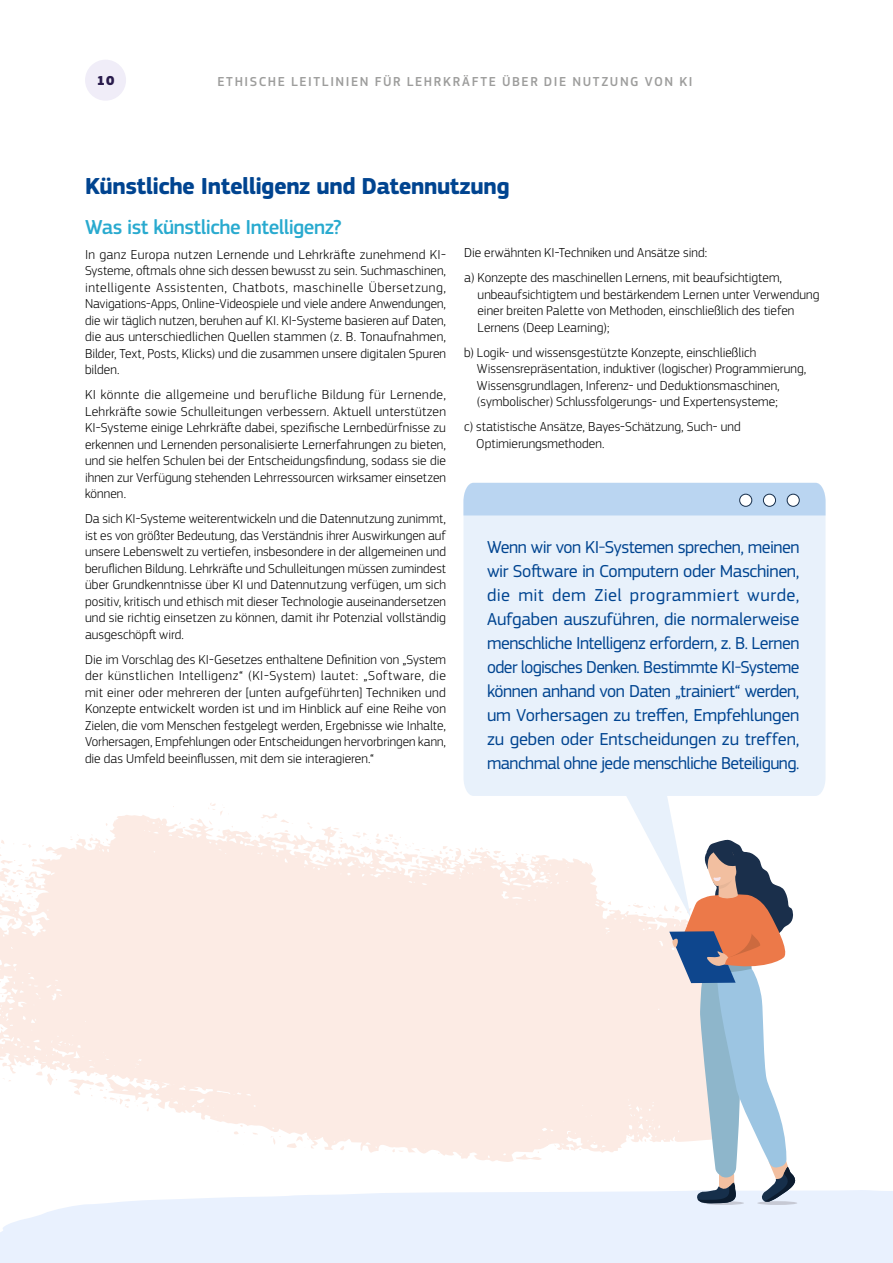
<style>
.page{position:relative;width:893px;height:1263px;background:#fff}
.page>*{position:absolute;margin:0;border:0;box-sizing:border-box;transform-origin:0 0}
.t1{font:700 24px "EC Square Sans Pro";letter-spacing:-.02em;color:#004490}
.t2{font:500 21px "EC Square Sans Pro";letter-spacing:-.025em;color:#29aacf}
.Pop-up_screen_text{font:18px/24px "EC Square Sans Pro";letter-spacing:-.03em;color:#004490;text-align:justify}
.Body{font:300 13.5px/16.5px "EC Square Sans Pro";color:#000;text-align:justify}
.t3{font:500 13.5px "EC Square Sans Pro";letter-spacing:.12em;color:#9d9d9c}
.t4{font:900 13.5px "EC Square Sans Pro Extra";color:#291b4c}
</style>
<div class="page">
<svg style="left:0;top:815px;width:605px;height:338px;background:#fcede7"></svg>
<svg style="left:88px;top:842px;width:4px;height:6px"></svg>
<svg style="left:338px;top:850px;width:3px;height:5px"></svg>
<svg style="left:307px;top:822px;width:6px;height:7px"></svg>
<svg style="left:179px;top:818px;width:15px;height:10px"></svg>
<svg style="left:333px;top:827px;width:10px;height:15px"></svg>
<svg style="left:515px;top:853px;width:21px;height:9px"></svg>
<svg style="left:440px;top:846px;width:13px;height:12px"></svg>
<svg style="left:70px;top:834px;width:9px;height:7px"></svg>
<svg style="left:0;top:993px;width:4px;height:4px"></svg>
<svg style="left:103px;top:839px;width:5px;height:4px"></svg>
<svg style="left:312px;top:851px;width:11px;height:7px"></svg>
<svg style="left:0;top:916px;width:16px;height:10px"></svg>
<svg style="left:352px;top:832px;width:73px;height:37px"></svg>
<svg style="left:255px;top:813px;width:38px;height:24px"></svg>
<svg style="left:463px;top:847px;width:42px;height:12px"></svg>
<svg style="left:208px;top:803px;width:25px;height:28px"></svg>
<svg style="left:0;top:839px;width:44px;height:70px"></svg>
<svg style="left:36px;top:922px;width:3px;height:4px"></svg>
<svg style="left:57px;top:1035px;width:521px;height:127px;fill:#fcebe4"></svg>
<svg style="left:554px;top:1144px;width:8px;height:6px"></svg>
<svg style="left:561px;top:1109px;width:15px;height:16px"></svg>
<svg style="left:386px;top:1149px;width:18px;height:3px"></svg>
<svg style="left:508px;top:1134px;width:40px;height:28px"></svg>
<svg style="left:446px;top:1040px;width:17px;height:5px"></svg>
<svg style="left:569px;top:1146px;width:13px;height:5px"></svg>
<svg style="left:0;top:1019px;width:374px;height:132px"></svg>
<svg style="left:0;top:1190px;width:893px;height:73px;background:#eaf2fe"></svg>
<div style="left:463px;top:515px;width:362px;height:281px;background:#e8f1fb"></div>
<div style="left:463px;top:483px;width:362px;height:32px;background:#bad5f1"></div>
<div style="left:740px;top:494px;width:12px;height:12px;background:#fff;border-radius:50%"></div>
<div style="left:739px;top:494px;width:13px;height:12px;border:1px solid #172f4c;border-radius:50%"></div>
<div style="left:763px;top:494px;width:12px;height:12px;background:#fff;border-radius:50%"></div>
<div style="left:763px;top:494px;width:13px;height:12px;border:1px solid #172f4c;border-radius:50%"></div>
<div style="left:787px;top:494px;width:12px;height:12px;background:#fff;border-radius:50%"></div>
<div style="left:787px;top:494px;width:12px;height:12px;border:1px solid #172f4c;border-radius:50%"></div>
<hr style="left:757px;top:1201px;width:40px;height:4px;background:#c6c9d4;border-radius:50%">
<svg style="left:704px;top:1201px;width:40px;height:4px"></svg>
<svg style="left:605px;top:745px;width:191px;height:458px"></svg>
<div style="left:85px;top:60px;width:41px;height:41px;background:#f0edf8;border-radius:50%"></div>
<p class="t4" style="left:97px;top:72px;width:19px">10</p>
<p class="t3" style="left:217px;top:73px;width:477px">ETHISCHE LEITLINIEN FÜR LEHRKRÄFTE ÜBER DIE NUTZUNG VON KI</p>
<h2 class="t1" style="left:85px;top:172px;width:426px">Künstliche Intelligenz und Datennutzung</h2>
<h3 class="t2" style="left:85px;top:214px;width:258px">Was ist künstliche Intelligenz?</h3>
<p class="Body" style="left:85px;top:246px;width:362px">In ganz Europa nutzen Lernende und Lehrkräfte zunehmend KI-Systeme, oftmals ohne sich dessen bewusst zu sein. Suchmaschinen, intelligente Assistenten, Chatbots, maschinelle Übersetzung, Navigations-Apps, Online-Videospiele und viele andere Anwendungen, die wir täglich nutzen, beruhen auf KI. KI-Systeme basieren auf Daten, die aus unterschiedlichen Quellen stammen (z. B. Tonaufnahmen, Bilder, Text, Posts, Klicks) und die zusammen unsere digitalen Spuren bilden.</p>
<p class="Body" style="left:85px;top:386px;width:362px">KI könnte die allgemeine und berufliche Bildung für Lernende, Lehrkräfte sowie Schulleitungen verbessern. Aktuell unterstützen KI-Systeme einige Lehrkräfte dabei, spezifische Lernbedürfnisse zu erkennen und Lernenden personalisierte Lernerfahrungen zu bieten, und sie helfen Schulen bei der Entscheidungsfindung, sodass sie die ihnen zur Verfügung stehenden Lehrressourcen wirksamer einsetzen können.</p>
<p class="Body" style="left:85px;top:510px;width:362px">Da sich KI-Systeme weiterentwickeln und die Datennutzung zunimmt, ist es von größter Bedeutung, das Verständnis ihrer Auswirkungen auf unsere Lebenswelt zu vertiefen, insbesondere in der allgemeinen und beruflichen Bildung. Lehrkräfte und Schulleitungen müssen zumindest über Grundkenntnisse über KI und Datennutzung verfügen, um sich positiv, kritisch und ethisch mit dieser Technologie auseinandersetzen und sie richtig einsetzen zu können, damit ihr Potenzial vollständig ausgeschöpft wird.</p>
<p class="Body" style="left:85px;top:651px;width:362px">Die im Vorschlag des KI-Gesetzes enthaltene Definition von „System der künstlichen Intelligenz“ (KI-System) lautet: „Software, die mit einer oder mehreren der [unten aufgeführten] Techniken und Konzepte entwickelt worden ist und im Hinblick auf eine Reihe von Zielen, die vom Menschen festgelegt werden, Ergebnisse wie Inhalte, Vorhersagen, Empfehlungen oder Entscheidungen hervorbringen kann, die das Umfeld beeinflussen, mit dem sie interagieren.“</p>
<p class="Body" style="left:464px;top:244px;width:245px">Die erwähnten KI-Techniken und Ansätze sind:</p>
<p class="Body" style="left:478px;top:269px;width:343px;text-align:left;text-indent:-14px">a) Konzepte des maschinellen Lernens, mit beaufsichtigtem, unbeaufsichtigtem und bestärkendem Lernen unter Verwendung einer breiten Palette von Methoden, einschließlich des tiefen Lernens (Deep Learning);</p>
<p class="Body" style="left:477px;top:344px;width:331px;text-align:left;text-indent:-13px">b) Logik- und wissensgestützte Konzepte, einschließlich Wissensrepräsentation, induktiver (logischer) Programmierung, Wissensgrundlagen, Inferenz- und Deduktionsmaschinen, (symbolischer) Schlussfolgerungs- und Expertensysteme;</p>
<p class="Body" style="left:476px;top:418px;width:266px;text-indent:-12px">c) statistische Ansätze, Bayes-Schätzung, Such- und<br>Optimierungsmethoden.</p>
<p class="Pop-up_screen_text" style="left:487px;top:535px;width:314px">Wenn wir von KI-Systemen sprechen, meinen wir Software in Computern oder Maschinen, die mit dem Ziel programmiert wurde, Aufgaben auszuführen, die normalerweise menschliche Intelligenz erfordern, z. B. Lernen oder logisches Denken. Bestimmte KI-Systeme können anhand von Daten „trainiert“ werden, um Vorhersagen zu treffen, Empfehlungen zu geben oder Entscheidungen zu treffen, manchmal ohne jede menschliche Beteiligung.</p>
</div>
